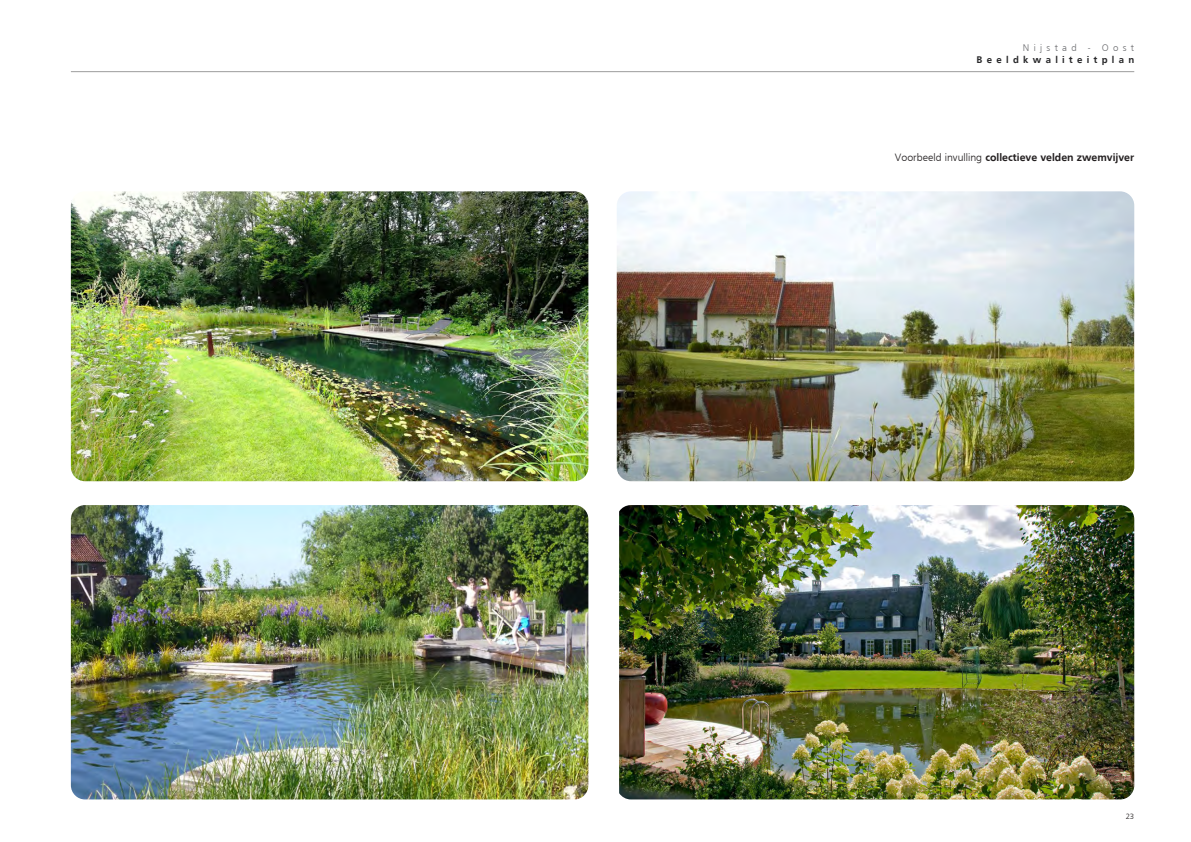
<style>
.page{position:relative;width:1191px;height:842px;background:#fff}
.page>*{position:absolute;margin:0;border:0;box-sizing:border-box;transform-origin:0 0}
.Onderkop_2{font:700 11px "Atelier Dutch";color:#231f20}
.t1{font:700 10px "Atelier Dutch";letter-spacing:.43em;color:#28282a}
.t2{font:300 10px "Atelier Dutch";letter-spacing:.43em;color:#6c6d70}
.t3{font:300 8px "Atelier Dutch";color:#231f20}
.s1{font-weight:300}
</style>
<div class="page">
<hr style="left:71px;top:71px;width:1063px;height:1px;background:#000">
<img style="left:71px;top:505px;width:517px;height:294px">
<img style="left:71px;top:191px;width:517px;height:290px">
<img style="left:619px;top:505px;width:515px;height:294px">
<img style="left:617px;top:191px;width:517px;height:290px">
<p class="t2" style="left:1023px;top:43px;width:113px">Nijstad - Oost</p>
<p class="t1" style="left:976px;top:54px;width:159px">Beeldkwaliteitplan</p>
<p class="Onderkop_2" style="left:895px;top:151px;width:241px"><span class="s1">Voorbeeld invulling</span> collectieve velden zwemvijver</p>
<p class="t3" style="left:1125px;top:811px;width:10px">23</p>
</div>
